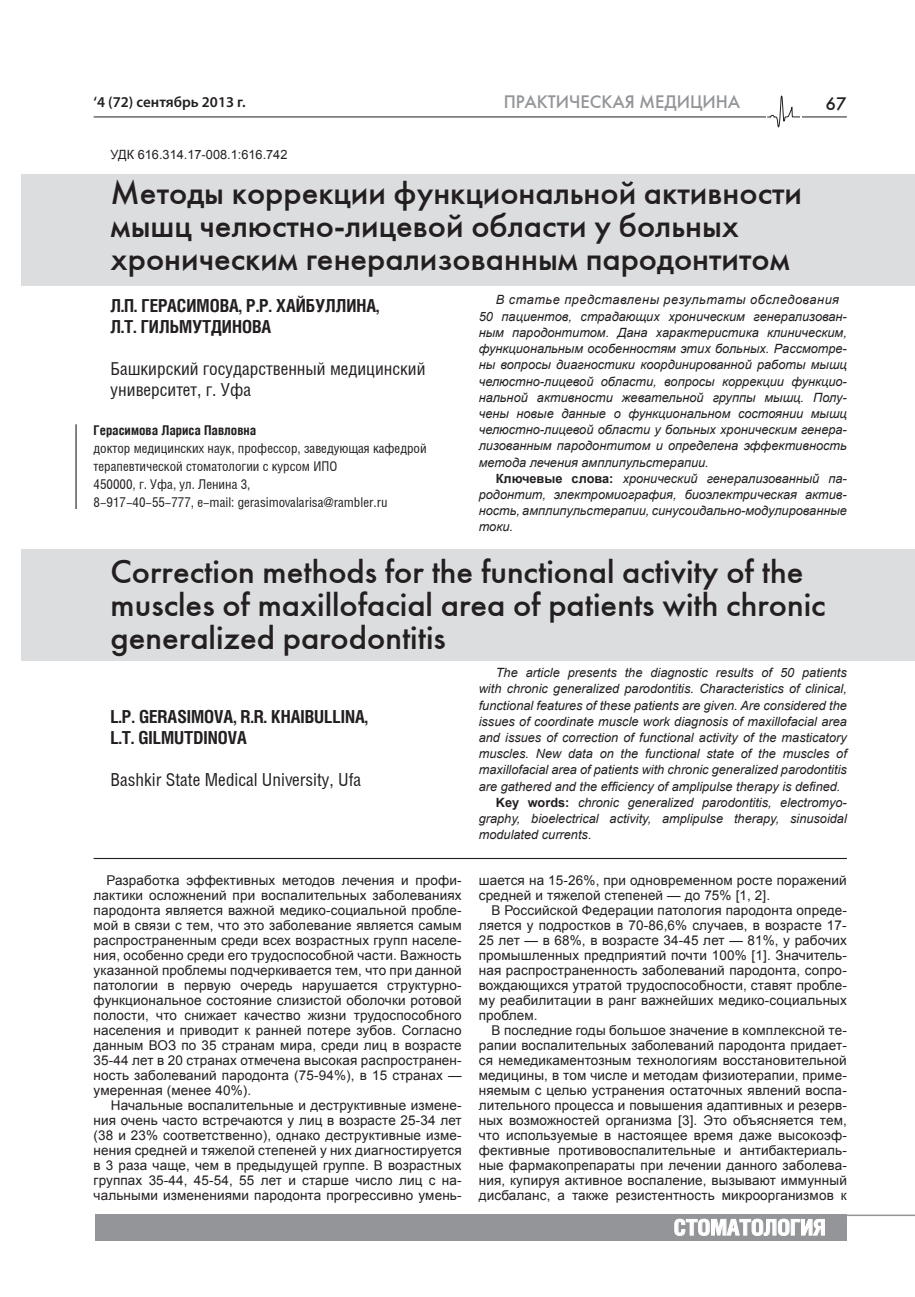
<style>
.page{position:relative;width:915px;height:1297px;background:#fff}
.page>*{position:absolute;margin:0;border:0;box-sizing:border-box;transform-origin:0 0}
.t1{font:33px/33px "Futuris C";color:#231f20}
.t2{font:700 21.75px "Helios Cond";color:#fff;scale:1.05 1}
.t3{font:700 18px/21px "Helios Cond";color:#231f20}
.t4{font:18px/21px "Helios Cond";color:#231f20}
.t5{font:18px "Futuris C";color:#939598}
.t6{font:18px "Futuris C";color:#231f20}
.t7{font:600 15px "Myriad Pro";color:#231f20}
.t8{font:13.5px/15px "Arial";letter-spacing:.01em;color:#231f20;text-align:justify}
.t9{font:13.5px/18px "Helios Cond";color:#231f20}
.t10{font:700 13.5px "Helios Cond";color:#231f20}
.t11{font:italic 12.75px/16.2px "Arial";color:#231f20}
.t12{font:12.75px "Arial";color:#231f20}
.s1{font-weight:700;font-style:normal}
</style>
<div class="page">
<hr style="left:94px;top:117px;width:752px;height:1px;background:#231f20">
<div style="left:765px;top:95px;width:35px;height:33px;background:#fff"></div>
<svg style="left:767px;top:95px;width:33px;height:32px"></svg>
<div style="left:95px;top:1215px;width:751px;height:26px;background:#939598"></div>
<svg style="left:674px;top:1218px;width:150px;height:18px"></svg>
<hr style="left:645px;top:1214px;width:269px;height:2px;background:#939598">
<div style="left:21px;top:174px;width:892px;height:112px;background:#dcdddf"></div>
<div style="left:22px;top:549px;width:892px;height:111px;background:#dcdddf"></div>
<hr style="left:94px;top:858px;width:752px;height:1px;background:#231f20">
<hr style="left:75px;top:424px;width:2px;height:85px;background:#231f20">
<p class="t7" style="left:94px;top:92px;width:153px">‘4 (72) сентябрь 2013 г.</p>
<p class="t12" style="left:111px;top:146px;width:178px">УДК 616.314.17-008.1:616.742</p>
<h3 class="t5" style="left:503px;top:91px;width:238px">ПРАКТИЧЕСКАЯ МЕДИЦИНА</h3>
<h3 class="t6" style="left:825px;top:93px;width:23px">67</h3>
<h1 class="t1" style="left:111px;top:176px;width:692px">Методы коррекции функциональной активности мышц челюстно-лицевой области у больных хроническим генерализованным пародонтитом</h1>
<h3 class="t3" style="left:111px;top:294px;width:42px">Л.П. ГЕРАСИМОВА</h3>
<h3 class="t3" style="left:239px;top:294px;width:49px">, Р.Р. ХАЙБУЛЛИНА</h3>
<p class="t11" style="left:478px;top:292px;width:369px;text-indent:17px">В статье представлены результаты обследования 50 пациентов, страдающих хроническим генерализован&shy;ным пародонтитом. Дана характеристика клиническим, функциональным особенностям этих больных. Рассмотре&shy;ны вопросы диагностики координированной работы мышц челюстно-лицевой области, вопросы коррекции функцио&shy;нальной активности жевательной группы мышц. Полу&shy;чены новые данные о функциональном состоянии мышц челюстно-лицевой области у больных хроническим генера&shy;лизованным пародонтитом и определена эффективность метода лечения амплипульстерапии.</p>
<p class="t11" style="left:478px;top:470px;width:369px;text-align:justify;text-indent:17px"><span class="s1">Ключевые слова:</span> хронический генерализованный па&shy;родонтит, электромиография, биоэлектрическая актив&shy;ность, амплипульстерапии, синусоидально-модулированные токи.</p>
<h1 class="t1" style="left:111px;top:555px;width:716px">Correction methods for the functional activity of the muscles of maxillofacial area of patients with chronic generalized parodontitis</h1>
<h3 class="t3" style="left:376px;top:294px;width:4px">,</h3>
<h3 class="t3" style="left:111px;top:315px;width:42px">Л.Т. ГИЛЬМУТДИНОВА</h3>
<h3 class="t4" style="left:111px;top:358px;width:316px">Башкирский государственный медицинский университет, г. Уфа</h3>
<p class="t10" style="left:94px;top:422px;width:164px">Герасимова Лариса Павловна</p>
<p class="t9" style="left:94px;top:440px;width:334px">доктор медицинских наук, профессор, заведующая кафедрой терапевтической стоматологии с курсом ИПО<br>450000, г. Уфа, ул. Ленина 3,<br>8-917-40-55-777, e-mail: gerasimovalarisa@rambler.ru</p>
<h3 class="t3" style="left:111px;top:706px;width:258px">L.P. GERASIMOVА, R.R. KHAIBULLINA,<br>L.T. GILMUTDINOVA</h3>
<h3 class="t4" style="left:111px;top:770px;width:252px">Bashkir State Medical University, Ufa</h3>
<p class="t8" style="left:94px;top:873px;width:369px;text-indent:13px">Разработка эффективных методов лечения и профи&shy;лактики осложнений при воспалительных заболеваниях пародонта является важной медико-социальной пробле&shy;мой в связи с тем, что это заболевание является самым распространенным среди всех возрастных групп населе&shy;ния, особенно среди его трудоспособной части. Важность указанной проблемы подчеркивается тем, что при данной патологии в первую очередь нарушается структурно&shy;функциональное состояние слизистой оболочки ротовой полости, что снижает качество жизни трудоспособного населения и приводит к ранней потере зубов. Согласно данным ВОЗ по 35 странам мира, среди лиц в возрасте 35-44 лет в 20 странах отмечена высокая распространен&shy;ность заболеваний пародонта (75-94%), в 15 странах — умеренная (менее 40%).</p>
<p class="t8" style="left:94px;top:1098px;width:369px;text-indent:17px">Начальные воспалительные и деструктивные измене&shy;ния очень часто встречаются у лиц в возрасте 25-34 лет (38 и 23% соответственно), однако деструктивные изме&shy;нения средней и тяжелой степеней у них диагностируется в 3 раза чаще, чем в предыдущей группе. В возрастных группах 35-44, 45-54, 55 лет и старше число лиц с на&shy;чальными изменениями пародонта прогрессивно умень-</p>
<p class="t11" style="left:495px;top:665px;width:352px">The article presents the diagnostic results of 50 patients</p>
<p class="t11" style="left:478px;top:681px;width:369px">with chronic generalized parodontitis. Characteristics of clinical,</p>
<p class="t11" style="left:478px;top:697px;width:369px">functional features of these patients are given. Are considered the</p>
<p class="t11" style="left:478px;top:713px;width:369px">issues of coordinate muscle work diagnosis of maxillofacial area</p>
<p class="t11" style="left:478px;top:729px;width:369px">and issues of correction of functional activity of the masticatory</p>
<p class="t11" style="left:478px;top:746px;width:369px">muscles. New data on the functional state of the muscles of</p>
<p class="t11" style="left:478px;top:762px;width:369px">maxillofacial area of patients with chronic generalized parodontitis</p>
<p class="t11" style="left:478px;top:778px;width:363px">are gathered and the efficiency of amplipulse therapy is defined.</p>
<p class="t11" style="left:495px;top:794px;width:352px"><span class="s1">Key words:</span> chronic generalized parodontitis, electromyo-</p>
<p class="t11" style="left:478px;top:810px;width:369px">graphy, bioelectrical activity, amplipulse therapy, sinusoidal</p>
<p class="t11" style="left:478px;top:827px;width:114px">modulated currents.</p>
<p class="t8" style="left:478px;top:873px;width:369px">шается на 15-26%, при одновременном росте поражений средней и тяжелой степеней — до 75% [1, 2].</p>
<p class="t8" style="left:478px;top:903px;width:369px;text-indent:13px">В Российской Федерации патология пародонта опреде&shy;ляется у подростков в 70-86,6% случаев, в возрасте 17- 25 лет — в 68%, в возрасте 34-45 лет — 81%, у рабочих промышленных предприятий почти 100% [1]. Значитель&shy;ная распространенность заболеваний пародонта, сопро&shy;вождающихся утратой трудоспособности, ставят пробле&shy;му реабилитации в ранг важнейших медико-социальных проблем.</p>
<p class="t8" style="left:478px;top:1023px;width:369px;text-indent:13px">В последние годы большое значение в комплексной те&shy;рапии воспалительных заболеваний пародонта придает&shy;ся немедикаментозным технологиям восстановительной медицины, в том числе и методам физиотерапии, приме&shy;няемым с целью устранения остаточных явлений воспа&shy;лительного процесса и повышения адаптивных и резерв&shy;ных возможностей организма [3]. Это объясняется тем, что используемые в настоящее время даже высокоэф&shy;фективные противовоспалительные и антибактериаль&shy;ные фармакопрепараты при лечении данного заболева&shy;ния, купируя активное воспаление, вызывают иммунный дисбаланс, а также резистентность микроорганизмов к</p>
<h2 class="t2" style="left:673px;top:1214px;width:146px">стоматология</h2>
</div>
